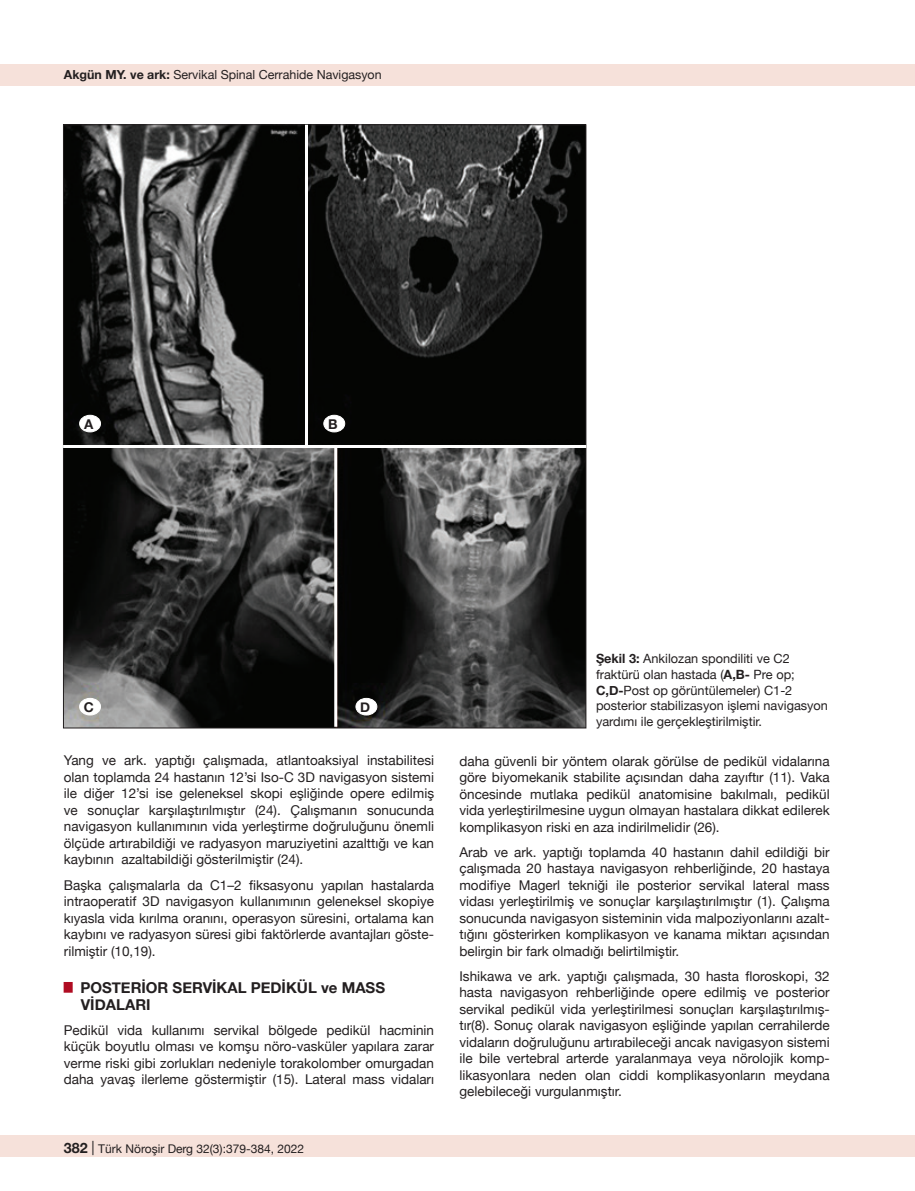
<style>
.page{position:relative;width:915px;height:1191px;background:#fff}
.page>*{position:absolute;margin:0;border:0;box-sizing:border-box;transform-origin:0 0}
.t1{font:700 15px/16.5px "Helvetica Neue";color:#231f20}
.t2{font:13.5px/16.5px "Helvetica Neue";color:#231f20;text-align:justify}
.t3{font:700 13.5px "Helvetica Neue";color:#231f20}
.t4{font:12.75px/15.8px "Helvetica Neue";color:#231f20}
.t5{font:12.45px "Helvetica Neue";color:#231f20}
.t6{font:12px "Helvetica Neue";color:#231f20}
.s1{font-weight:700}
.s2{font-weight:700;font-size:14.25px}
.s3{font-size:14.25px}
</style>
<div class="page">
<div style="left:0;top:1135px;width:914px;height:22px;background:#f6e1da"></div>
<div style="left:0;top:64px;width:914px;height:21px;background:#f6e1da"></div>
<img style="left:65px;top:126px;width:519px;height:600px">
<div style="left:80px;top:415px;width:20px;height:17px;background:#fff;border-radius:50%"></div>
<div style="left:79px;top:415px;width:22px;height:17px;border:1px solid #fff;border-radius:50%"></div>
<div style="left:324px;top:415px;width:20px;height:17px;background:#fff;border-radius:50%"></div>
<div style="left:323px;top:415px;width:22px;height:17px;border:1px solid #fff;border-radius:50%"></div>
<div style="left:80px;top:698px;width:20px;height:17px;background:#fff;border-radius:50%"></div>
<div style="left:79px;top:698px;width:22px;height:17px;border:1px solid #fff;border-radius:50%"></div>
<div style="left:356px;top:698px;width:21px;height:17px;background:#fff;border-radius:50%"></div>
<div style="left:355px;top:698px;width:22px;height:17px;border:1px solid #fff;border-radius:50%"></div>
<hr style="left:305px;top:125px;width:3px;height:320px;background:#fff">
<hr style="left:334px;top:447px;width:3px;height:279px;background:#fff">
<hr style="left:63px;top:445px;width:523px;height:3px;background:#fff">
<p class="t5" style="left:64px;top:66px;width:319px"><span class="s1">Akgün MY. ve ark:</span> Servikal Spinal Cerrahide Navigasyon</p>
<p class="t3" style="left:84px;top:413px;width:11px">A</p>
<p class="t3" style="left:328px;top:413px;width:11px">B</p>
<p class="t3" style="left:84px;top:696px;width:12px">C</p>
<p class="t3" style="left:360px;top:696px;width:12px">D</p>
<p class="t2" style="left:64px;top:753px;width:371px">Yang ve ark. yaptığı çalışmada, atlantoaksiyal instabilitesi olan toplamda 24 hastanın 12’si Iso-C 3D navigasyon sistemi ile diğer 12’si ise geleneksel skopi eşliğinde opere edilmiş ve sonuçlar karşılaştırılmıştır (24). Çalışmanın sonucunda navigasyon kullanımının vida yerleştirme doğruluğunu önemli ölçüde artırabildiği ve radyasyon maruziyetini azalttığı ve kan kaybının azaltabildiği gösterilmiştir (24).</p>
<p class="t2" style="left:64px;top:877px;width:371px">Başka çalışmalarla da C1–2 fiksasyonu yapılan hastalarda intraoperatif 3D navigasyon kullanımının geleneksel skopiye kıyasla vida kırılma oranını, operasyon süresini, ortalama kan kaybını ve radyasyon süresi gibi faktörlerde avantajları göste&shy;rilmiştir (10,19).</p>
<p class="t1" style="left:81px;top:980px;width:305px;text-indent:-17px"><sup>█</sup> POSTERIOR SERVIKAL PEDIKÜL ve MASS<br>VIDALARI</p>
<p class="t2" style="left:64px;top:1022px;width:371px">Pedikül vida kullanımı servikal bölgede pedikül hacminin küçük boyutlu olması ve komşu nöro-vasküler yapılara zarar verme riski gibi zorlukları nedeniyle torakolomber omurgadan daha yavaş ilerleme göstermiştir (15). Lateral mass vidaları</p>
<p class="t6" style="left:63px;top:1140px;width:242px"><span class="s2">382</span> <span class="s3">|</span> Türk Nöroşir Derg 32(3):379-384, 2022</p>
<p class="t4" style="left:595px;top:651px;width:233px"><span class="s1">Şekil 3:</span> Ankilozan spondiliti ve C2 fraktürü olan hastada (<span class="s1">A,B-</span> Pre op; <span class="s1">C,D-</span>Post op görüntülemeler) C1-2 posterior stabilizasyon işlemi navigasyon yardımı ile gerçekleştirilmiştir.</p>
<p class="t2" style="left:459px;top:753px;width:371px">daha güvenli bir yöntem olarak görülse de pedikül vidalarına göre biyomekanik stabilite açısından daha zayıftır (11). Vaka öncesinde mutlaka pedikül anatomisine bakılmalı, pedikül vida yerleştirilmesine uygun olmayan hastalara dikkat edilerek komplikasyon riski en aza indirilmelidir (26).</p>
<p class="t2" style="left:459px;top:844px;width:371px">Arab ve ark. yaptığı toplamda 40 hastanın dahil edildiği bir çalışmada 20 hastaya navigasyon rehberliğinde, 20 hastaya modifiye Magerl tekniği ile posterior servikal lateral mass vidası yerleştirilmiş ve sonuçlar karşılaştırılmıştır (1). Çalışma sonucunda navigasyon sisteminin vida malpoziyonlarını azalt&shy;tığını gösterirken komplikasyon ve kanama miktarı açısından belirgin bir fark olmadığı belirtilmiştir.</p>
<p class="t2" style="left:459px;top:968px;width:371px">Ishikawa ve ark. yaptığı çalışmada, 30 hasta floroskopi, 32 hasta navigasyon rehberliğinde opere edilmiş ve posterior servikal pedikül vida yerleştirilmesi sonuçları karşılaştırılmış&shy;tır(8). Sonuç olarak navigasyon eşliğinde yapılan cerrahilerde vidaların doğruluğunu artırabileceği ancak navigasyon sistemi ile bile vertebral arterde yaralanmaya veya nörolojik komp&shy;likasyonlara neden olan ciddi komplikasyonların meydana gelebileceği vurgulanmıştır.</p>
</div>
